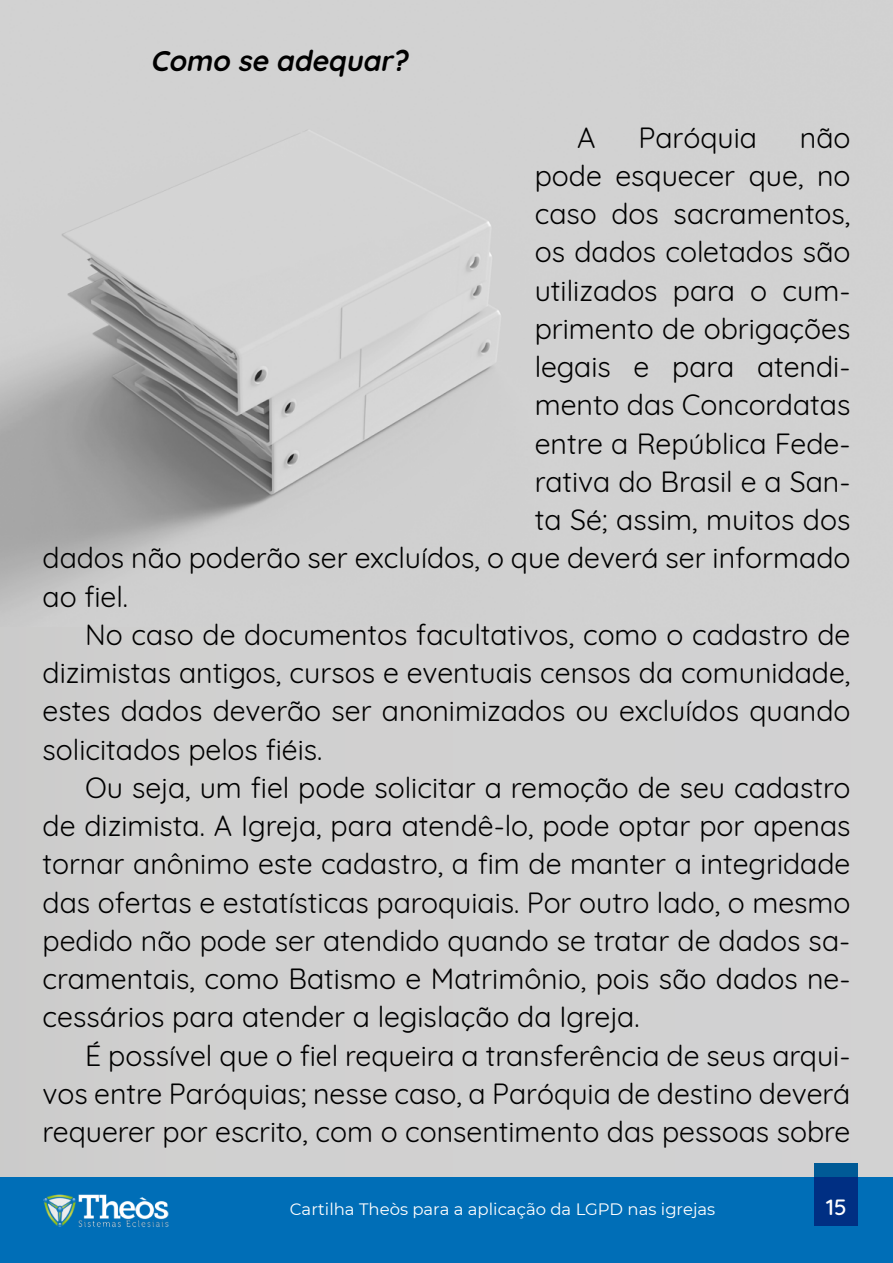
<style>
.page{position:relative;width:893px;height:1263px;background:#fff}
.page>*{position:absolute;margin:0;border:0;box-sizing:border-box;transform-origin:0 0}
.t1{font:28.5px "Quicksand";color:#000}
.t2{font:italic 700 28.5px "Quicksand";color:#000}
.t3{font:500 22.5px "Quicksand";color:#fff}
.t4{font:16.5px "Montserrat";color:#fff}
</style>
<div class="page">
<div style="left:0;top:624px;width:893px;height:598px;background:#d1d0d0"></div>
<img style="left:0;top:0;width:893px;height:624px">
<div style="left:0;top:1178px;width:893px;height:85px;background:#006eb7"></div>
<img style="left:43px;top:1194px;width:126px;height:34px">
<svg style="left:814px;top:1163px;width:44px;height:63px;background:#003887"></svg>
<p class="t2" style="left:151px;top:37px;width:266px">Como se adequar?</p>
<p class="t1" style="left:577px;top:115px;width:20px">A</p>
<p class="t1" style="left:638px;top:115px;width:120px">Paróquia</p>
<p class="t1" style="left:800px;top:115px;width:52px">não</p>
<p class="t1" style="left:535px;top:153px;width:317px">pode esquecer que, no</p>
<p class="t1" style="left:535px;top:192px;width:317px">caso dos sacramentos,</p>
<p class="t1" style="left:535px;top:230px;width:317px">os dados coletados são</p>
<p class="t1" style="left:535px;top:268px;width:317px">utilizados para o cum-</p>
<p class="t1" style="left:535px;top:306px;width:317px">primento de obrigações</p>
<p class="t1" style="left:535px;top:345px;width:317px">legais e para atendi-</p>
<p class="t1" style="left:535px;top:383px;width:317px">mento das Concordatas</p>
<p class="t1" style="left:535px;top:421px;width:317px">entre a República Fede-</p>
<p class="t1" style="left:535px;top:459px;width:317px">rativa do Brasil e a San-</p>
<p class="t1" style="left:535px;top:498px;width:317px">ta Sé; assim, muitos dos</p>
<p class="t1" style="left:43px;top:536px;width:809px">dados não poderão ser excluídos, o que deverá ser informado</p>
<p class="t1" style="left:43px;top:574px;width:87px">ao fiel.</p>
<p class="t1" style="left:85px;top:612px;width:767px">No caso de documentos facultativos, como o cadastro de</p>
<p class="t1" style="left:43px;top:651px;width:809px">dizimistas antigos, cursos e eventuais censos da comunidade,</p>
<p class="t1" style="left:43px;top:689px;width:809px">estes dados deverão ser anonimizados ou excluídos quando</p>
<p class="t1" style="left:43px;top:727px;width:281px">solicitados pelos fiéis.</p>
<p class="t1" style="left:85px;top:765px;width:767px">Ou seja, um fiel pode solicitar a remoção de seu cadastro</p>
<p class="t1" style="left:43px;top:804px;width:809px">de dizimista. A Igreja, para atendê-lo, pode optar por apenas</p>
<p class="t1" style="left:43px;top:842px;width:809px">tornar anônimo este cadastro, a fim de manter a integridade</p>
<p class="t1" style="left:43px;top:880px;width:809px">das ofertas e estatísticas paroquiais. Por outro lado, o mesmo</p>
<p class="t1" style="left:43px;top:918px;width:809px">pedido não pode ser atendido quando se tratar de dados sa-</p>
<p class="t1" style="left:43px;top:957px;width:809px">cramentais, como Batismo e Matrimônio, pois são dados ne-</p>
<p class="t1" style="left:43px;top:995px;width:598px">cessários para atender a legislação da Igreja.</p>
<p class="t1" style="left:85px;top:1033px;width:767px">É possível que o fiel requeira a transferência de seus arqui-</p>
<p class="t1" style="left:43px;top:1071px;width:809px">vos entre Paróquias; nesse caso, a Paróquia de destino deverá</p>
<p class="t1" style="left:43px;top:1110px;width:809px">requerer por escrito, com o consentimento das pessoas sobre</p>
<p class="t4" style="left:290px;top:1198px;width:427px">Cartilha Theòs para a aplicação da LGPD nas igrejas</p>
<p class="t3" style="left:826px;top:1189px;width:22px">15</p>
</div>
